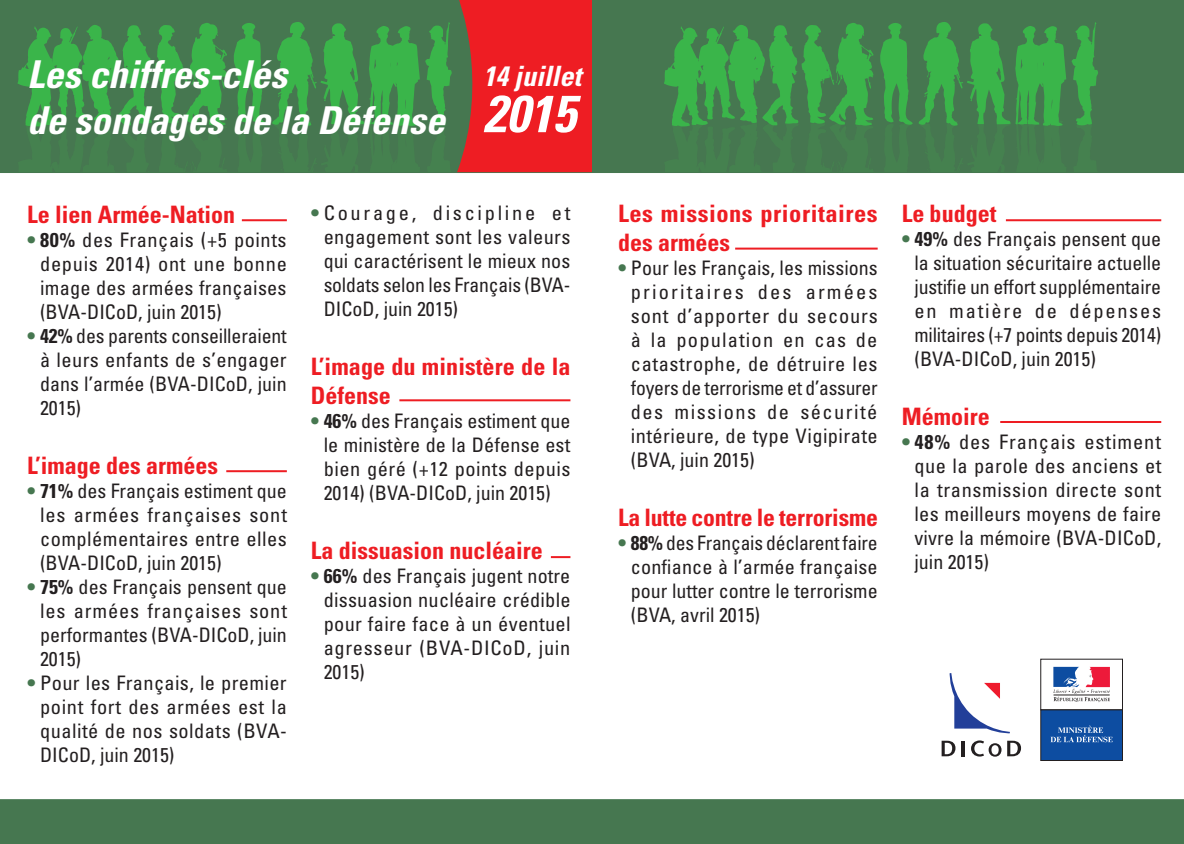
<style>
.page{position:relative;width:1184px;height:844px;background:#fff}
.page>*{position:absolute;margin:0;border:0;box-sizing:border-box;transform-origin:0 0}
.t1{font:italic 700 condensed 52px "Univers LT Std";color:#fff}
.t2{font:italic 700 condensed 38.4px/46px "Univers LT Std";color:#fff}
.t3{font:italic 700 condensed 28px "Univers LT Std";color:#fff}
.t4{font:700 condensed 24px/28.8px "Univers LT Std";color:#ee1d23}
.t5{font:700 condensed 24px/28.8px "Univers LT Std";letter-spacing:.02em;color:#ee1d23}
.t6{font:condensed 20px/24px "Univers LT Std";letter-spacing:.005em;color:#231f20;text-align:justify}
.s1{font-weight:700;color:#467750}
.s2{font-weight:700}
</style>
<div class="page">
<div style="left:0;top:0;width:1184px;height:173px;background:#467750"></div>
<div style="left:0;top:799px;width:1184px;height:45px;background:#467750"></div>
<svg style="left:17px;top:23px;width:211px;height:149px;background:#418f4d"></svg>
<svg style="left:1072px;top:22px;width:26px;height:150px;background:#418f4d"></svg>
<svg style="left:664px;top:23px;width:210px;height:149px;background:#418f4d"></svg>
<svg style="left:880px;top:22px;width:186px;height:150px;background:#418e4d"></svg>
<div style="left:1040px;top:659px;width:83px;height:51px;border:1px solid #231f20"></div>
<svg style="left:1053px;top:667px;width:57px;height:35px"></svg>
<div style="left:1041px;top:710px;width:81px;height:50px;background:#0d4da1"></div>
<div style="left:1040px;top:709px;width:83px;height:52px;border:1px solid #231f20"></div>
<svg style="left:1050px;top:725px;width:63px;height:17px"></svg>
<svg style="left:941px;top:740px;width:14px;height:16px"></svg>
<hr style="left:962px;top:740px;width:3px;height:16px;background:#231f20">
<svg style="left:971px;top:740px;width:30px;height:16px"></svg>
<svg style="left:1007px;top:740px;width:14px;height:16px"></svg>
<svg style="left:949px;top:673px;width:61px;height:61px"></svg>
<hr style="left:242px;top:219px;width:45px;height:2px;background:#ee1d23">
<hr style="left:226px;top:470px;width:61px;height:2px;background:#ee1d23">
<hr style="left:399px;top:399px;width:171px;height:2px;background:#ee1d23">
<hr style="left:735px;top:248px;width:143px;height:2px;background:#ee1d23">
<hr style="left:1006px;top:219px;width:155px;height:2px;background:#ee1d23">
<hr style="left:1000px;top:421px;width:161px;height:2px;background:#ee1d23">
<svg style="left:551px;top:556px;width:19px;height:2px"></svg>
<svg style="left:234px;top:0;width:359px;height:172px;background:#7d633f"></svg>
<h2 class="t2" style="left:27px;top:52px;width:419px">Les chiffres-clés<br>de sondages de la Défense</h2>
<h3 class="t3" style="left:483px;top:59px;width:100px">14 juillet</h3>
<h1 class="t1" style="left:483px;top:82px;width:94px">2015</h1>
<p class="t4" style="left:27px;top:200px;width:209px">Le lien Armée-Nation</p>
<p class="t6" style="left:40px;top:228px;width:248px;text-indent:-13px"><span class="s1">•</span> <span class="s2">80%</span> des Français (+5 points depuis 2014) ont une bonne image des armées françaises (BVA-DICoD, juin 2015)</p>
<p class="t6" style="left:40px;top:324px;width:248px;text-indent:-13px"><span class="s1">•</span> <span class="s2">42%</span> des parents conseilleraient à leurs enfants de s’engager dans l’armée (BVA-DICoD, juin 2015)</p>
<p class="t4" style="left:27px;top:451px;width:192px">L’image des armées</p>
<p class="t6" style="left:40px;top:478px;width:248px;text-indent:-13px"><span class="s1">•</span> <span class="s2">71%</span> des Français estiment que les armées françaises sont complémentaires entre elles (BVA-DICoD, juin 2015)</p>
<p class="t6" style="left:40px;top:574px;width:248px;text-indent:-13px"><span class="s1">•</span> <span class="s2">75%</span> des Français pensent que les armées françaises sont performantes (BVA-DICoD, juin 2015)</p>
<p class="t6" style="left:40px;top:670px;width:248px;text-indent:-13px"><span class="s1">•</span> Pour les Français, le premier point fort des armées est la qualité de nos soldats (BVA-DICoD, juin 2015)</p>
<p class="t6" style="left:324px;top:201px;width:248px;text-indent:-13px"><span class="s1">•</span> Courage, discipline et engagement sont les valeurs qui caractérisent le mieux nos soldats selon les Français (BVA-DICoD, juin 2015)</p>
<p class="t4" style="left:311px;top:352px;width:261px">L’image du ministère de la<br>Défense</p>
<p class="t6" style="left:324px;top:408px;width:248px;text-indent:-13px"><span class="s1">•</span> <span class="s2">46%</span> des Français estiment que le ministère de la Défense est bien géré (+12 points depuis 2014) (BVA-DICoD, juin 2015)</p>
<p class="t4" style="left:311px;top:535px;width:233px">La dissuasion nucléaire</p>
<p class="t6" style="left:324px;top:563px;width:248px;text-indent:-13px"><span class="s1">•</span> <span class="s2">66%</span> des Français jugent notre dissuasion nucléaire crédible pour faire face à un éventuel agresseur (BVA-DICoD, juin 2015)</p>
<p class="t5" style="left:618px;top:199px;width:261px">Les missions prioritaires des armées</p>
<p class="t6" style="left:631px;top:255px;width:248px;text-indent:-13px"><span class="s1">•</span> Pour les Français, les missions prioritaires des armées sont d’apporter du secours à la population en cas de catastrophe, de détruire les foyers de terrorisme et d’assurer des missions de sécurité intérieure, de type Vigipirate (BVA, juin 2015)</p>
<p class="t4" style="left:618px;top:503px;width:261px">La lutte contre le terrorisme</p>
<p class="t6" style="left:631px;top:530px;width:248px;text-indent:-13px"><span class="s1">•</span> <span class="s2">88%</span> des Français déclarent faire confiance à l’armée française pour lutter contre le terrorisme (BVA, avril 2015)</p>
<p class="t4" style="left:902px;top:199px;width:96px">Le budget</p>
<p class="t6" style="left:914px;top:227px;width:248px;text-indent:-13px"><span class="s1">•</span> <span class="s2">49%</span> des Français pensent que la situation sécuritaire actuelle justifie un effort supplémentaire en matière de dépenses militaires (+7 points depuis 2014) (BVA-DICoD, juin 2015)</p>
<p class="t4" style="left:902px;top:402px;width:89px">Mémoire</p>
<p class="t6" style="left:914px;top:429px;width:248px;text-indent:-13px"><span class="s1">•</span> <span class="s2">48%</span> des Français estiment que la parole des anciens et la transmission directe sont les meilleurs moyens de faire vivre la mémoire (BVA-DICoD, juin 2015)</p>
</div>
